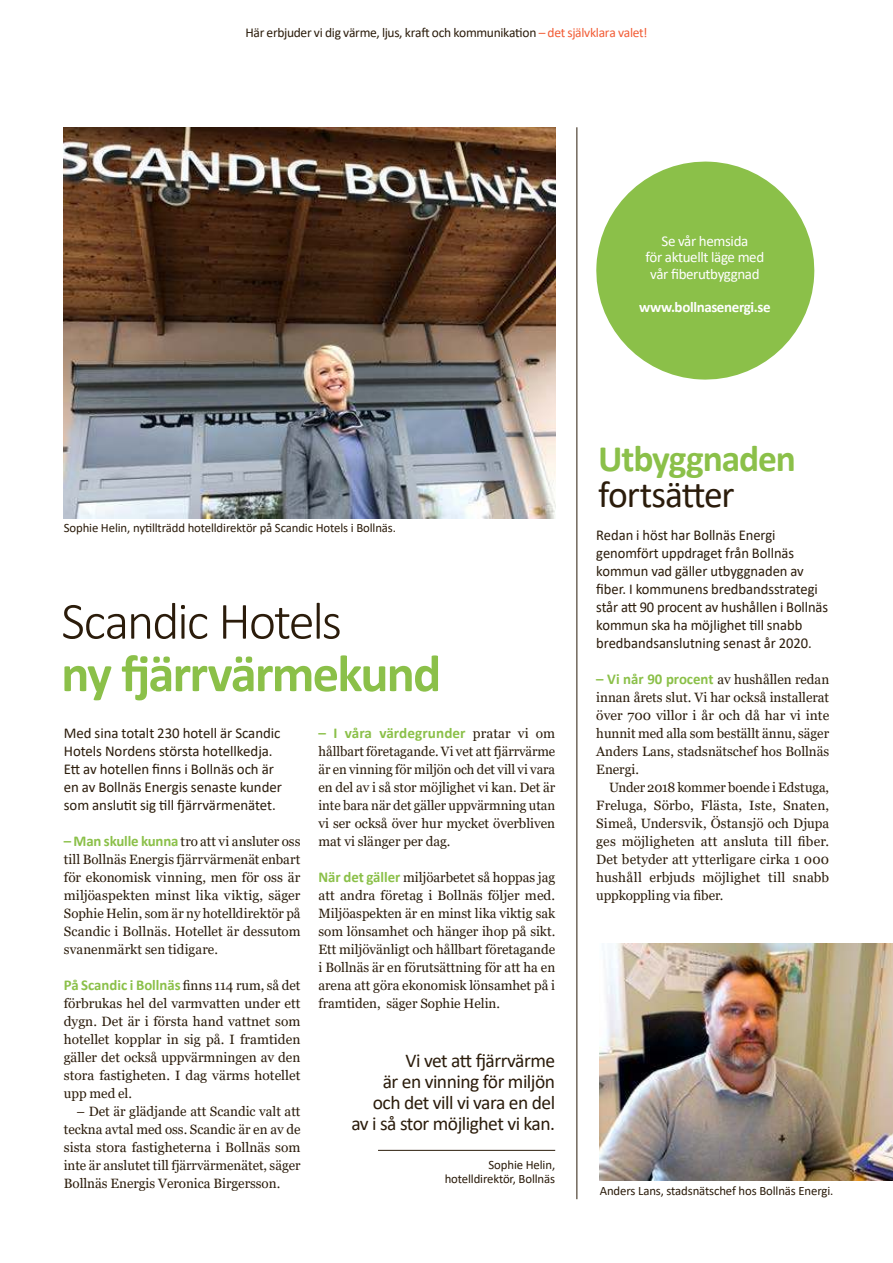
<style>
.page{position:relative;width:893px;height:1263px;background:#fff}
.page>*{position:absolute;margin:0;border:0;box-sizing:border-box;transform-origin:0 0}
.t1{font:700 52.5px "Calibri";letter-spacing:-.035em;color:#8bc049}
.t2{font:300 52.5px "Calibri";letter-spacing:-.04em;color:#2b1c0b}
.t3{font:700 37.5px "Calibri";letter-spacing:-.03em;color:#8bc049}
.t4{font:37.5px "Calibri";letter-spacing:-.03em;color:#2b1c0b}
.t5{font:19.5px/21.1px "Calibri";letter-spacing:-.025em;color:#2b1c0b;text-align:right}
.t6{font:15px/18px "Calibri";color:#2b1c0b}
.t7{font:700 15px "Calibri";letter-spacing:-.005em;color:#8bc049}
.t8{font:15px/16.5px "Calibri";letter-spacing:-.025em;color:#fefefe;text-align:center}
.t9{font:700 15px "Calibri";letter-spacing:-.025em;color:#fefefe}
.t10{font:13.5px/18px "Georgia";color:#2b1c0b;text-align:justify}
.t11{font:13.5px "Calibri";letter-spacing:-.02em;color:#2b1c0b}
.t12{font:12.75px/14.2px "Calibri";letter-spacing:-.01em;color:#2b1c0b;text-align:right}
.s1{color:#f25c35}
.s2{font-family:"Calibri";font-weight:700;font-size:15px;color:#8bc049}
.s3{font-family:"Georgia";font-weight:400;font-size:13.5px;color:#2b1c0b}
</style>
<div class="page">
<hr style="left:378px;top:1150px;width:177px;height:1px;background:#2b1c0b">
<hr style="left:577px;top:127px;width:1px;height:1072px;background:#2b1c0b">
<img style="left:64px;top:128px;width:491px;height:390px">
<svg style="left:596px;top:161px;width:219px;height:219px;fill:#8bc049"></svg>
<img style="left:600px;top:944px;width:293px;height:236px">
<p class="t11" style="left:245px;top:23px;width:403px">Här erbjuder vi dig värme, ljus, kraft och kommunikation <span class="s1">– det självklara valet!</span></p>
<p class="t8" style="left:646px;top:233px;width:120px">Se vår hemsida<br>för aktuellt läge med vår fiberutbyggnad</p>
<p class="t9" style="left:639px;top:296px;width:133px">www.bollnasenergi.se</p>
<p class="t12" style="left:64px;top:520px;width:334px">Sophie Helin, nytillträdd hotelldirektör på Scandic Hotels i Bollnäs.</p>
<h1 class="t2" style="left:61px;top:588px;width:282px">Scandic Hotels</h1>
<h1 class="t1" style="left:61px;top:636px;width:382px">ny fjärrvärmekund</h1>
<p class="t6" style="left:64px;top:724px;width:220px">Med sina totalt 230 hotell är Scandic Hotels Nordens största hotellkedja.<br>Ett av hotellen finns i Bollnäs och är en av Bollnäs Energis senaste kunder som anslutit sig till fjärrvärmenätet.</p>
<p class="t10" style="left:64px;top:832px;width:238px"><span class="s2">– Man skulle kunna</span> tro att vi ansluter oss till Bollnäs Energis fjärrvärmenät enbart för ekonomisk vinning, men för oss är miljöaspekten minst lika viktig, säger Sophie Helin, som är ny hotelldirektör på Scandic i Bollnäs. Hotellet är dessutom svanenmärkt sen tidigare.</p>
<p class="t7" style="left:64px;top:974px;width:238px">På Scandic i Bollnäs <span class="s3">finns 114 rum, så det</span></p>
<p class="t10" style="left:64px;top:994px;width:238px">förbrukas hel del varmvatten under ett dygn. Det är i första hand vattnet som hotellet kopplar in sig på. I framtiden gäller det också uppvärmningen av den stora fastigheten. I dag värms hotellet upp med el.</p>
<p class="t10" style="left:64px;top:1102px;width:238px;text-indent:13px">– Det är glädjande att Scandic valt att teckna avtal med oss. Scandic är en av de sista stora fastigheterna i Bollnäs som inte är anslutet till fjärrvärmenätet, säger Bollnäs Energis Veronica Birgersson.</p>
<p class="t7" style="left:318px;top:722px;width:238px">– I våra värdegrunder <span class="s3">pratar vi om</span></p>
<p class="t10" style="left:318px;top:743px;width:238px">hållbart företagande. Vi vet att fjärrvärme är en vinning för miljön och det vill vi vara en del av i så stor möjlighet vi kan. Det är inte bara när det gäller uppvärmning utan vi ser också över hur mycket överbliven mat vi slänger per dag.</p>
<p class="t10" style="left:318px;top:868px;width:238px"><span class="s2">När det gäller</span> miljöarbetet så hoppas jag att andra företag i Bollnäs följer med.<br>Miljöaspekten är en minst lika viktig sak som lönsamhet och hänger ihop på sikt.<br>Ett miljövänligt och hållbart företagande i Bollnäs är en förutsättning för att ha en arena att göra ekonomisk lönsamhet på i framtiden, säger Sophie Helin.</p>
<h3 class="t5" style="left:351px;top:1049px;width:205px">Vi vet att fjärrvärme<br>är en vinning för miljön och det vill vi vara en del av i så stor möjlighet vi kan.</h3>
<p class="t12" style="left:445px;top:1157px;width:112px">Sophie Helin, hotelldirektör, Bollnäs</p>
<h2 class="t3" style="left:598px;top:432px;width:199px">Utbyggnaden</h2>
<h2 class="t4" style="left:598px;top:469px;width:138px">fortsätter</h2>
<p class="t6" style="left:596px;top:526px;width:233px">Redan i höst har Bollnäs Energi genomfört uppdraget från Bollnäs kommun vad gäller utbyggnaden av fiber. I kommunens bredbandsstrategi står att 90 procent av hushållen i Bollnäs kommun ska ha möjlighet till snabb bredbandsanslutning senast år 2020.</p>
<p class="t10" style="left:596px;top:670px;width:234px"><span class="s2">– Vi når 90 procent</span> av hushållen redan innan årets slut. Vi har också installerat över 700 villor i år och då har vi inte hunnit med alla som beställt ännu, säger Anders Lans, stadsnätschef hos Bollnäs Energi.</p>
<p class="t10" style="left:596px;top:778px;width:234px;text-indent:13px">Under 2018 kommer boende i Edstuga, Freluga, Sörbo, Flästa, Iste, Snaten, Simeå, Undersvik, Östansjö och Djupa ges möjligheten att ansluta till fiber.<br>Det betyder att ytterligare cirka 1 000 hushåll erbjuds möjlighet till snabb uppkoppling via fiber.</p>
<p class="t12" style="left:600px;top:1183px;width:235px">Anders Lans, stadsnätschef hos Bollnäs Energi.</p>
</div>
